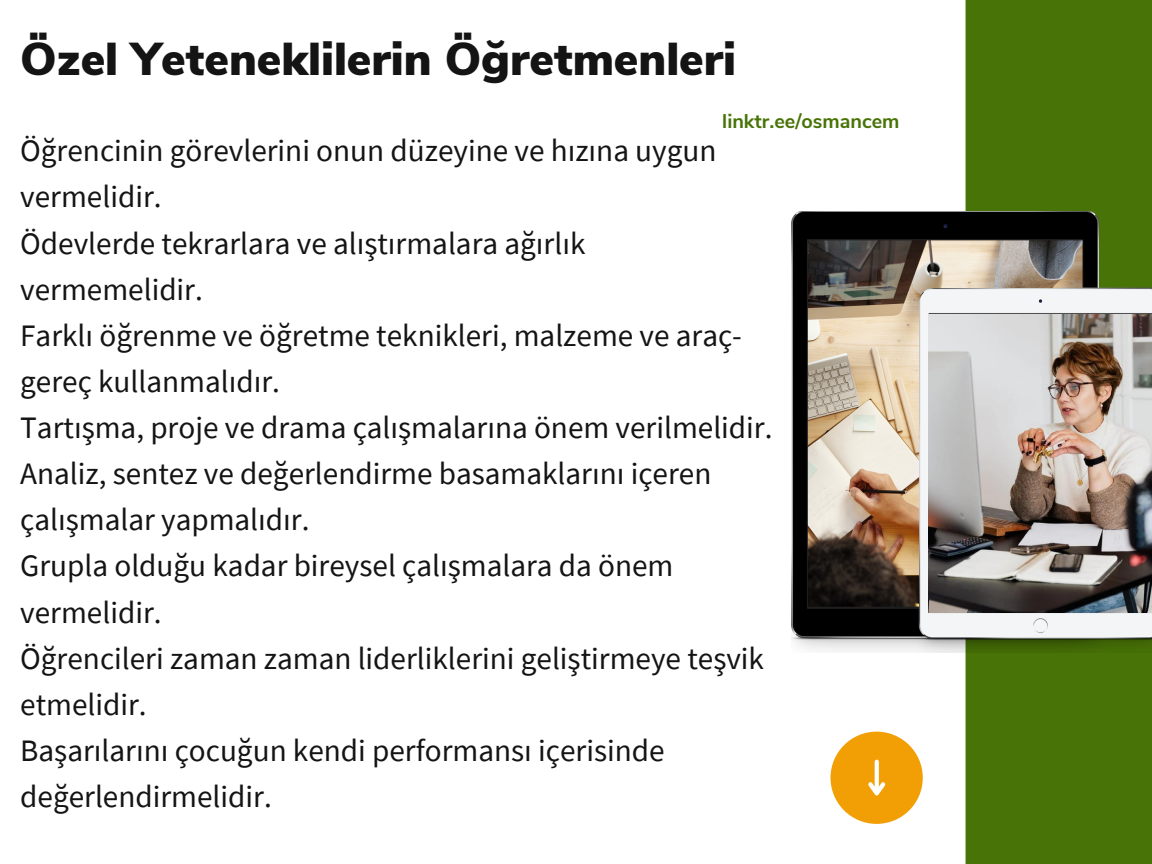
<style>
.page{position:relative;width:1152px;height:864px;background:#fff}
.page>*{position:absolute;margin:0;border:0;box-sizing:border-box;transform-origin:0 0}
.t1{font:900 46.05px "Nunito Sans";color:#141414}
.t2{font:31.2px/46.2px "Source Sans Pro";color:#141414}
.t3{font:700 19.8px "Nunito Sans";color:#487307}
</style>
<div class="page">
<div style="left:966px;top:0;width:186px;height:864px;background:#487307"></div>
<img style="left:792px;top:211px;width:360px;height:442px">
<img style="left:928px;top:314px;width:224px;height:298px">
<img style="left:808px;top:240px;width:274px;height:367px">
<div style="left:831px;top:732px;width:92px;height:92px;background:#f29f05;border-radius:50%"></div>
<svg style="left:875px;top:762px;width:4px;height:16px"></svg>
<svg style="left:868px;top:778px;width:18px;height:18px"></svg>
<h1 class="t1" style="left:20px;top:28px;width:713px">Özel Yeteneklilerin Öğretmenleri</h1>
<p class="t3" style="left:722px;top:108px;width:179px">linktr.ee/osmancem</p>
<p class="t2" style="left:20px;top:127px;width:754px">Öğrencinin görevlerini onun düzeyine ve hızına uygun vermelidir.<br>Ödevlerde tekrarlara ve alıştırmalara ağırlık vermemelidir.<br>Farklı öğrenme ve öğretme teknikleri, malzeme ve araç&shy;gereç kullanmalıdır.<br>Tartışma, proje ve drama çalışmalarına önem verilmelidir.<br>Analiz, sentez ve değerlendirme basamaklarını içeren çalışmalar yapmalıdır.<br>Grupla olduğu kadar bireysel çalışmalara da önem vermelidir.<br>Öğrencileri zaman zaman liderliklerini geliştirmeye teşvik etmelidir.<br>Başarılarını çocuğun kendi performansı içerisinde değerlendirmelidir.</p>
</div>
